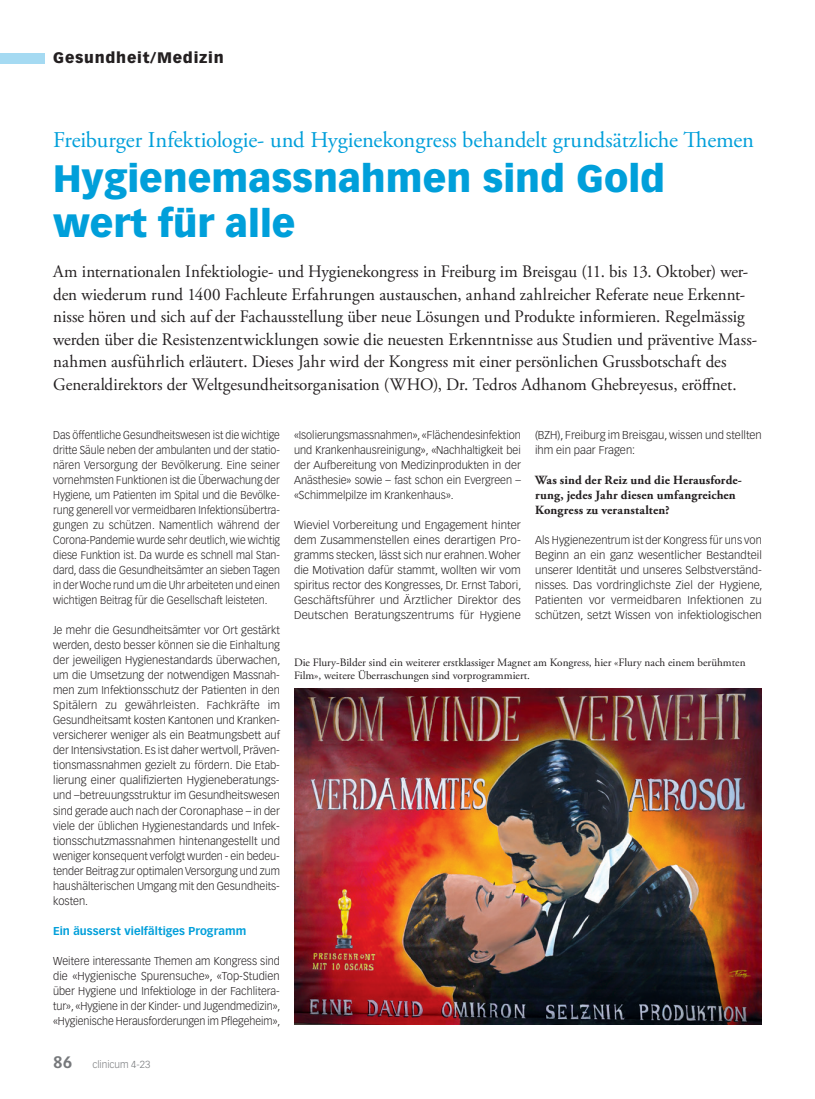
<style>
.page{position:relative;width:815px;height:1099px;background:#fff}
.page>*{position:absolute;margin:0;border:0;box-sizing:border-box;transform-origin:0 0}
.Titel_GM{font:900 37.5px/45px "Vectora LT Std";color:#009fda}
.Obertitel_GM{font:22.5px "Adobe Garamond Pro";color:#009fda}
.Lead{font:17.5px/22.5px "Adobe Garamond Pro";color:#231f20}
.t1{font:900 15px "Vectora LT Std";letter-spacing:.05em;color:#231f20}
.Interviewfragen_ohne_Abstand{font:700 12.5px/15px "Adobe Garamond Pro";letter-spacing:.01em;color:#231f20}
.Lauftext{font:300 11.25px/15px "Vectora LT Std";color:#231f20;text-align:justify}
.Lauftext-2{font:300 11.25px/15px "Vectora LT Std";color:#231f20;text-align:justify;scale:.94 1}
.Lauftext-3{font:300 11.25px/15px "Vectora LT Std";color:#231f20;text-align:justify;scale:.96 1}
.Legende{font:11.25px/13.5px "Adobe Garamond Pro";color:#231f20}
.ZT_GM{font:700 11.25px "Vectora LT Std";letter-spacing:.005em;color:#009fda}
.t2{font:300 10px "Vectora LT Std";color:#76787b}
.s1{font-weight:700;font-size:16.25px}
</style>
<div class="page">
<div style="left:0;top:53px;width:45px;height:10px;background:#a5daf2"></div>
<img style="left:294px;top:688px;width:468px;height:336px">
<h3 class="t1" style="left:53px;top:49px;width:172px">Gesundheit/Medizin</h3>
<p class="Obertitel_GM" style="left:53px;top:126px;width:702px">Freiburger Infektiologie- und Hygienekongress behandelt grundsätzliche Themen</p>
<p class="Titel_GM" style="left:53px;top:155px;width:614px">Hygienemassnahmen sind Gold wert für alle</p>
<p class="Lead" style="left:53px;top:261px;width:706px">Am internationalen Infektiologie- und Hygienekongress in Freiburg im Breisgau (11. bis 13. Oktober) wer&shy;den wiederum rund 1400 Fachleute Erfahrungen austauschen, anhand zahlreicher Referate neue Erkennt&shy;nisse hören und sich auf der Fachausstellung über neue Lösungen und Produkte informieren. Regelmässig werden über die Resistenzentwicklungen sowie die neuesten Erkenntnisse aus Studien und präventive Mass&shy;nahmen ausführlich erläutert. Dieses Jahr wird der Kongress mit einer persönlichen Grussbotschaft des Generaldirektors der Weltgesundheitsorganisation (WHO), Dr. Tedros Adhanom Ghebreyesus, eröffnet.</p>
<p class="Lauftext-2" style="left:53px;top:428px;width:243px">Das öffentliche Gesundheitswesen ist die wichtige dritte Säule neben der ambulanten und der statio&shy;nären Versorgung der Bevölkerung. Eine seiner vornehmsten Funktionen ist die Überwachung der Hygiene, um Patienten im Spital und die Bevölke&shy;rung generell vor vermeidbaren Infektionsübertra&shy;gungen zu schützen. Namentlich während der Corona-Pandemie wurde sehr deutlich, wie wichtig diese Funktion ist. Da wurde es schnell mal Stan&shy;dard, dass die Gesundheitsämter an sieben Tagen in der Woche rund um die Uhr arbeiteten und einen wichtigen Beitrag für die Gesellschaft leisteten.</p>
<p class="Lauftext" style="left:53px;top:623px;width:229px">Je mehr die Gesundheitsämter vor Ort gestärkt werden, desto besser können sie die Einhaltung der jeweiligen Hygienestandards überwachen, um die Umsetzung der notwendigen Massnah&shy;men zum Infektionsschutz der Patienten in den Spitälern zu gewährleisten. Fachkräfte im Gesundheitsamt kosten Kantonen und Kranken&shy;versicherer weniger als ein Beatmungsbett auf der Intensivstation. Es ist daher wertvoll, Präven&shy;tionsmassnahmen gezielt zu fördern. Die Etab&shy;lierung einer qualifizierten Hygieneberatungs&shy;und –betreuungsstruktur im Gesundheitswesen sind gerade auch nach der Coronaphase – in der viele der üblichen Hygienestandards und Infek&shy;tionsschutzmassnahmen hintenangestellt und weniger konsequent verfolgt wurden - ein bedeu&shy;tender Beitrag zur optimalen Versorgung und zum haushälterischen Umgang mit den Gesundheits&shy;kosten.</p>
<p class="ZT_GM" style="left:53px;top:923px;width:195px">Ein äusserst vielfältiges Programm</p>
<p class="Lauftext" style="left:53px;top:953px;width:229px">Weitere interessante Themen am Kongress sind die «Hygienische Spurensuche», «Top-Studien über Hygiene und Infektiologe in der Fachlitera&shy;tur», «Hygiene in der Kinder- und Jugendmedizin», «Hygienische Herausforderungen im Pflegeheim»,</p>
<p class="Lauftext-3" style="left:294px;top:428px;width:238px">«Isolierungsmassnahmen», «Flächendesinfektion und Krankenhausreinigung», «Nachhaltigkeit bei der Aufbereitung von Medizinprodukten in der Anästhesie» sowie – fast schon ein Evergreen – «Schimmelpilze im Krankenhaus».</p>
<p class="Lauftext" style="left:294px;top:518px;width:229px">Wieviel Vorbereitung und Engagement hinter dem Zusammenstellen eines derartigen Pro&shy;gramms stecken, lässt sich nur erahnen. Woher die Motivation dafür stammt, wollten wir vom spiritus rector des Kongresses, Dr. Ernst Tabori, Geschäftsführer und Ärztlicher Direktor des Deutschen Beratungszentrums für Hygiene</p>
<p class="Lauftext" style="left:535px;top:428px;width:228px">(BZH), Freiburg im Breisgau, wissen und stellten ihm ein paar Fragen:</p>
<p class="Interviewfragen_ohne_Abstand" style="left:535px;top:473px;width:208px">Was sind der Reiz und die Herausforde&shy;rung, jedes Jahr diesen umfangreichen<br>Kongress zu veranstalten?</p>
<p class="Lauftext" style="left:535px;top:533px;width:229px">Als Hygienezentrum ist der Kongress für uns von Beginn an ein ganz wesentlicher Bestandteil unserer Identität und unseres Selbstverständ&shy;nisses. Das vordringlichste Ziel der Hygiene, Patienten vor vermeidbaren Infektionen zu schützen, setzt Wissen von infektiologischen</p>
<p class="Legende" style="left:294px;top:656px;width:453px">Die Flury-Bilder sind ein weiterer erstklassiger Magnet am Kongress, hier «Flury nach einem berühmten<br>Film», weitere Überraschungen sind vorprogrammiert.</p>
<p class="t2" style="left:53px;top:1058px;width:99px"><span class="s1">86</span> clinicum 4-23</p>
</div>
